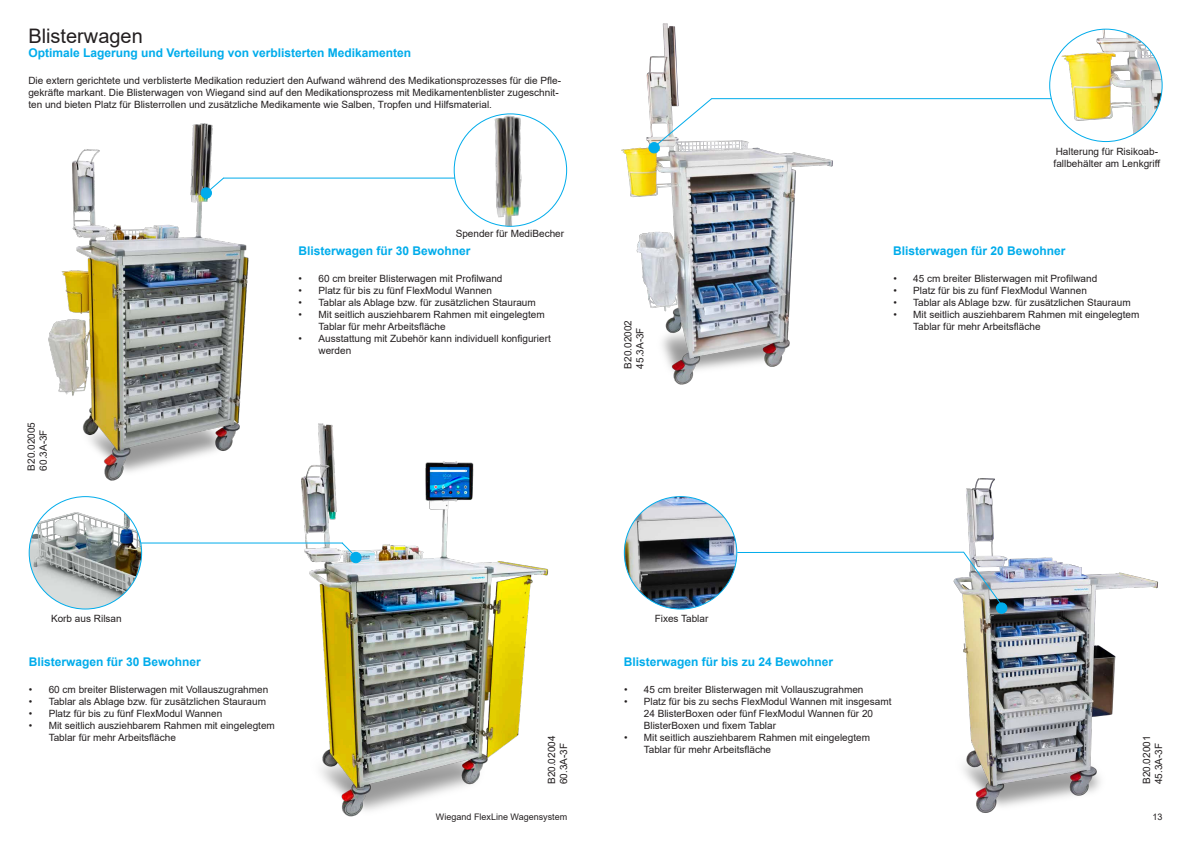
<style>
.page{position:relative;width:1191px;height:842px;background:#fff}
.page>*{position:absolute;margin:0;border:0;box-sizing:border-box;transform-origin:0 0}
.t1{font:20px "Arial";color:#231f20}
.t2{font:700 12px "Arial";color:#00aceb}
.t3{font:10px/12px "Arial";color:#231f20}
.t4{font:9px "Arial";color:#231f20}
</style>
<div class="page">
<img style="left:48px;top:123px;width:236px;height:377px">
<img style="left:266px;top:408px;width:283px;height:409px">
<hr style="left:141px;top:542px;width:202px;height:1px;background:#00aceb">
<div style="left:201px;top:187px;width:11px;height:12px;border:1px solid #00aceb;border-radius:50%"></div>
<img style="left:621px;top:23px;width:218px;height:362px">
<img style="left:927px;top:478px;width:231px;height:335px">
<img style="left:454px;top:114px;width:112px;height:112px;border-radius:56px">
<div style="left:351px;top:552px;width:10px;height:11px;background:#00aceb;border-radius:50%"></div>
<div style="left:350px;top:552px;width:11px;height:11px;border:1px solid #00aceb;border-radius:50%"></div>
<svg style="left:341px;top:541px;width:14px;height:15px"></svg>
<img style="left:29px;top:497px;width:113px;height:112px;border-radius:56px">
<img style="left:1056px;top:29px;width:106px;height:113px">
<div style="left:649px;top:143px;width:10px;height:10px;background:#00aceb;border-radius:50%"></div>
<div style="left:648px;top:142px;width:12px;height:11px;border:1px solid #00aceb;border-radius:50%"></div>
<div style="left:996px;top:603px;width:11px;height:10px;background:#00aceb;border-radius:50%"></div>
<div style="left:996px;top:602px;width:11px;height:12px;border:1px solid #00aceb;border-radius:50%"></div>
<img style="left:624px;top:497px;width:113px;height:112px;border-radius:56px">
<svg style="left:201px;top:177px;width:24px;height:21px"></svg>
<hr style="left:223px;top:178px;width:232px;height:1px;background:#00aceb">
<svg style="left:652px;top:97px;width:61px;height:52px"></svg>
<hr style="left:711px;top:98px;width:340px;height:1px;background:#00aceb">
<svg style="left:962px;top:551px;width:40px;height:55px"></svg>
<hr style="left:737px;top:552px;width:227px;height:1px;background:#00aceb">
<h1 class="t1" style="left:28px;top:22px;width:116px">Blisterwagen</h1>
<p class="t2" style="left:28px;top:45px;width:384px">Optimale Lagerung und Verteilung von verblisterten Medikamenten</p>
<p class="t3" style="left:28px;top:74px;width:534px">Die extern gerichtete und verblisterte Medikation reduziert den Aufwand während des Medikationsprozesses für die Pfle&shy;gekräfte markant. Die Blisterwagen von Wiegand sind auf den Medikationsprozess mit Medikamentenblister zugeschnit&shy;ten und bieten Platz für Blisterrollen und zusätzliche Medikamente wie Salben, Tropfen und Hilfsmaterial.</p>
<p class="t3" style="left:456px;top:227px;width:110px">Spender für MediBecher</p>
<p class="t3" style="left:25px;top:471px;width:50px;rotate:-90deg">B20.02005<br>60.3A-3F</p>
<p class="t3" style="left:51px;top:613px;width:72px">Korb aus Rilsan</p>
<p class="t2" style="left:298px;top:243px;width:174px">Blisterwagen für 30 Bewohner</p>
<p class="t3" style="left:299px;top:272px;width:205px">• 60 cm breiter Blisterwagen mit Profilwand</p>
<p class="t3" style="left:299px;top:284px;width:195px">• Platz für bis zu fünf FlexModul Wannen</p>
<p class="t3" style="left:299px;top:296px;width:239px">• Tablar als Ablage bzw. für zusätzlichen Stauraum</p>
<p class="t3" style="left:318px;top:308px;width:228px;text-indent:-20px">• Mit seitlich ausziehbarem Rahmen mit eingelegtem<br>Tablar für mehr Arbeitsfläche</p>
<p class="t3" style="left:318px;top:332px;width:234px;text-indent:-20px">• Ausstattung mit Zubehör kann individuell konfiguriert werden</p>
<p class="t3" style="left:622px;top:369px;width:50px;rotate:-90deg">B20.02002<br>45.3A-3F</p>
<p class="t3" style="left:654px;top:613px;width:55px">Fixes Tablar</p>
<p class="t3" style="left:1053px;top:145px;width:108px">Halterung für Risikoab&shy;fallbehälter am Lenkgriff</p>
<p class="t2" style="left:893px;top:243px;width:174px">Blisterwagen für 20 Bewohner</p>
<p class="t3" style="left:893px;top:272px;width:205px">• 45 cm breiter Blisterwagen mit Profilwand</p>
<p class="t3" style="left:893px;top:284px;width:195px">• Platz für bis zu fünf FlexModul Wannen</p>
<p class="t3" style="left:893px;top:296px;width:239px">• Tablar als Ablage bzw. für zusätzlichen Stauraum</p>
<p class="t3" style="left:913px;top:308px;width:228px;text-indent:-20px">• Mit seitlich ausziehbarem Rahmen mit eingelegtem<br>Tablar für mehr Arbeitsfläche</p>
<p class="t2" style="left:29px;top:654px;width:174px">Blisterwagen für 30 Bewohner</p>
<p class="t3" style="left:29px;top:683px;width:241px">• 60 cm breiter Blisterwagen mit Vollauszugrahmen</p>
<p class="t3" style="left:29px;top:695px;width:239px">• Tablar als Ablage bzw. für zusätzlichen Stauraum</p>
<p class="t3" style="left:29px;top:707px;width:195px">• Platz für bis zu fünf FlexModul Wannen</p>
<p class="t3" style="left:49px;top:719px;width:228px;text-indent:-20px">• Mit seitlich ausziehbarem Rahmen mit eingelegtem<br>Tablar für mehr Arbeitsfläche</p>
<p class="t2" style="left:624px;top:654px;width:211px">Blisterwagen für bis zu 24 Bewohner</p>
<p class="t3" style="left:624px;top:683px;width:241px">• 45 cm breiter Blisterwagen mit Vollauszugrahmen</p>
<p class="t3" style="left:644px;top:695px;width:249px;text-indent:-20px">• Platz für bis zu sechs FlexModul Wannen mit insgesamt<br>24 BlisterBoxen oder fünf FlexModul Wannen für 20<br>BlisterBoxen und fixem Tablar</p>
<p class="t3" style="left:644px;top:731px;width:228px;text-indent:-20px">• Mit seitlich ausziehbarem Rahmen mit eingelegtem<br>Tablar für mehr Arbeitsfläche</p>
<p class="t3" style="left:545px;top:784px;width:50px;rotate:-90deg">B20.02004<br>60.3A-3F</p>
<p class="t3" style="left:1140px;top:784px;width:50px;rotate:-90deg">B20.02001<br>45.3A-3F</p>
<p class="t4" style="left:436px;top:811px;width:133px">Wiegand FlexLine Wagensystem</p>
<p class="t4" style="left:1152px;top:811px;width:12px">13</p>
</div>
